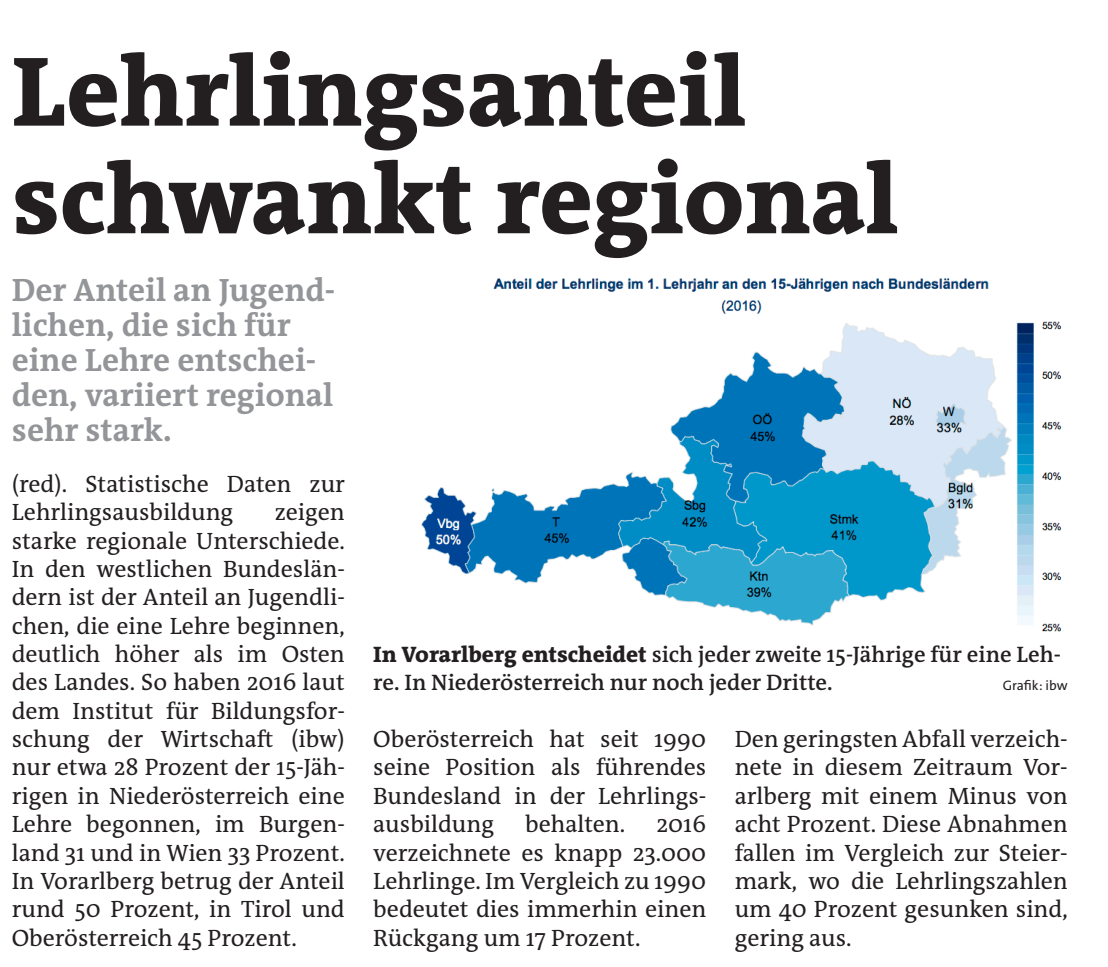
<style>
.page{position:relative;width:1108px;height:967px;background:#fff}
.page>*{position:absolute;margin:0;border:0;box-sizing:border-box;transform-origin:0 0}
.t1{font:800 100px/107.5px "The RM Antiqua";color:#231f20}
.t2{font:700 32.5px/35px "The RM Antiqua";color:#939598}
.t3{font:23.75px/28.2px "The RM Antiqua";color:#231f20;text-align:justify}
.t4{font:600 22.5px/28.2px "The RM Antiqua";color:#231f20}
.t5{font:13.75px "The Sans Os F";color:#231f20}
.s1{font-weight:800}
</style>
<div class="page">
<img style="left:421px;top:278px;width:641px;height:354px">
<h1 class="t1" style="left:12px;top:39px;width:888px">Lehrlingsanteil schwankt regional</h1>
<h2 class="t2" style="left:12px;top:273px;width:325px">Der Anteil an Jugend&shy;lichen, die sich für eine Lehre entschei&shy;den, variiert regional sehr stark.</h2>
<p class="t3" style="left:12px;top:469px;width:335px">(red). Statistische Daten zur<br>Lehrlingsausbildung</p>
<p class="t3" style="left:12px;top:498px;width:335px;text-indent:263px">zeigen starke regionale Unterschiede.<br>In den westlichen Bundeslän&shy;dern ist der Anteil an Jugendli&shy;chen, die eine Lehre beginnen, deutlich höher als im Osten des Landes. So haben 2016 laut dem Institut für Bildungsfor&shy;schung der Wirtschaft (ibw) nur etwa 28 Prozent der 15-Jäh&shy;rigen in Niederösterreich eine Lehre begonnen, im Burgen&shy;land 31 und in Wien 33 Prozent.<br>In Vorarlberg betrug der Anteil rund 50 Prozent, in Tirol und Oberösterreich 45 Prozent.</p>
<p class="t4" style="left:373px;top:640px;width:689px"><span class="s1">In Vorarlberg entscheidet</span> sich jeder zweite 15-Jährige für eine Leh&shy;re. In Niederösterreich nur noch jeder Dritte.</p>
<p class="t5" style="left:1003px;top:676px;width:67px">Grafik: ibw</p>
<p class="t3" style="left:373px;top:724px;width:335px">Oberösterreich hat seit 1990 seine Position als führendes Bundesland in der Lehrlings&shy;ausbildung</p>
<p class="t3" style="left:525px;top:810px;width:102px">behalten.</p>
<p class="t3" style="left:373px;top:810px;width:335px;text-indent:283px">2016 verzeichnete es knapp 23.000<br>Lehrlinge. Im Vergleich zu 1990 bedeutet dies immerhin einen Rückgang um 17 Prozent.</p>
<p class="t3" style="left:735px;top:725px;width:335px">Den geringsten Abfall verzeich&shy;nete in diesem Zeitraum Vor&shy;arlberg mit einem Minus von acht Prozent. Diese Abnahmen fallen im Vergleich zur Steier&shy;mark, wo die Lehrlingszahlen um 40 Prozent gesunken sind, gering aus.</p>
</div>
